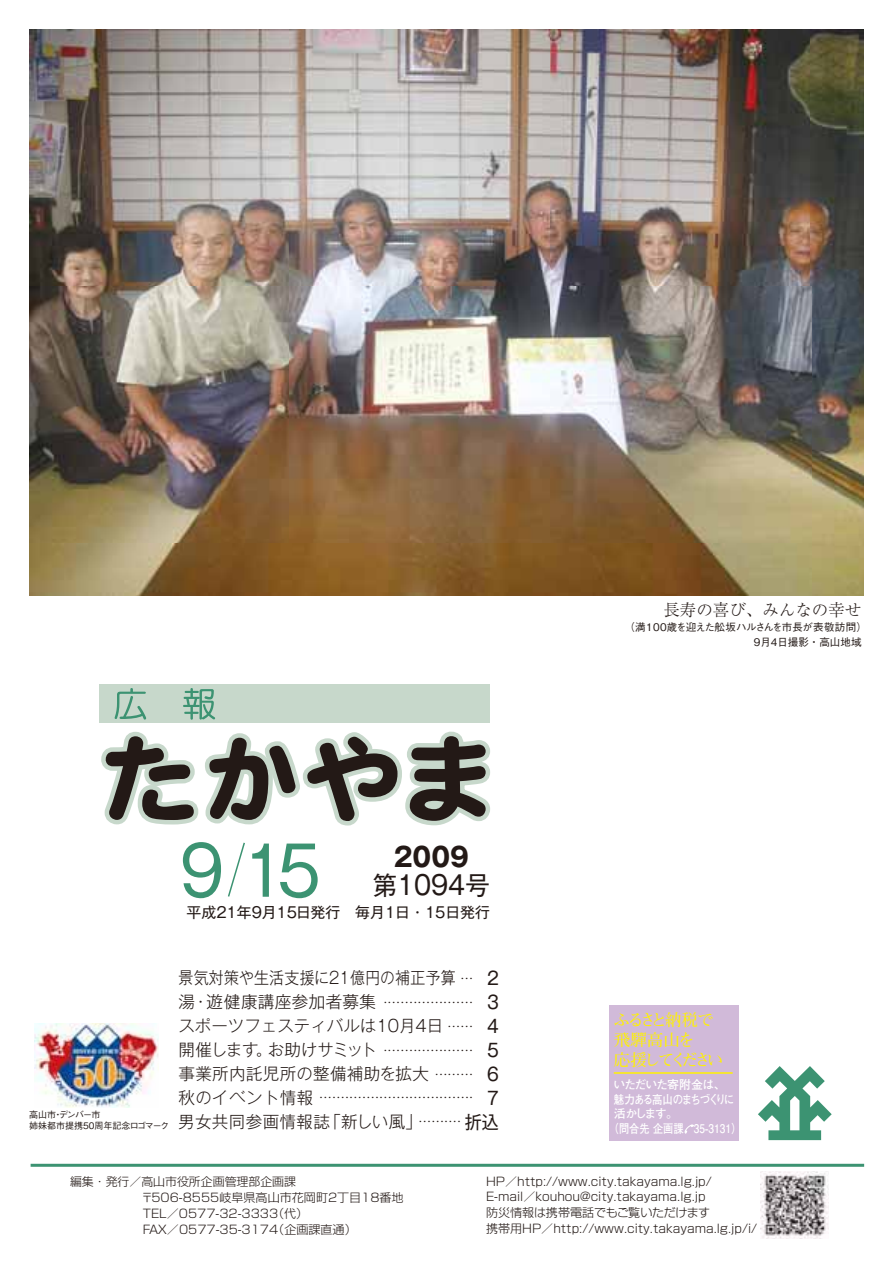
<style>
.page{position:relative;width:893px;height:1263px;background:#fff}
.page>*{position:absolute;margin:0;border:0;box-sizing:border-box;transform-origin:0 0}
.t1{font:67.5px "Gothic MB101 Pro Regular 90 pv RKSJ H";color:#3c9372;scale:.95 1}
.t2{font:26.55px "Gothic MB101 Pro Bold 90 pv RKSJ H";color:#231916;scale:.93 1}
.t3{font:26.25px "Gothic MB101 Pro Regular 90 pv RKSJ H";color:#231916;scale:.95 1}
.t4{font:18px/24px "Gothic MB101 Pro Regular 90 pv RKSJ H";color:#231916;text-align:right;scale:.95 1}
.t5{font:16.5px/24px "Gothic MB101 Pro Light 90 pv RKSJ H";letter-spacing:.025em;color:#231916;scale:.9 1}
.t6{font:16.5px/19.8px "Futo Min A101 Pro Bold 90 pv RKSJ H";letter-spacing:-.15em;color:#fff200}
.t7{font:16.5px "Ryumin Pro Light 90 pv RKSJ H";color:#231916}
.t8{font:14.85px "Gothic MB101 Pro Regular 90 pv RKSJ H";color:#231916}
.t9{font:12px "Gothic MB101 Pro Light 90 pv RKSJ H";color:#231916}
.t10{font:12px "Futo Go B101 Pro Bold 90 pv RKSJ H";letter-spacing:-.075em;color:#fff}
.t11{font:12px "Futo Go B101 Pro Bold 90 pv RKSJ H";color:#fff;scale:.85 1}
.t12{font:12px "Futo Go B101 Pro Bold 90 pv RKSJ H";letter-spacing:-.11em;color:#fff;scale:.87 1}
.t13{font:11.85px/15.8px "Shin Go Pro Light 90 pv RKSJ H";color:#231916}
.t14{font:11.7px "Shin Go Pro Light 90 pv RKSJ H";color:#231916}
.t15{font:10.5px/15px "Gothic BBB Pro Medium 90 pv RKSJ H";color:#231916}
.t16{font:9px/10.8px "Gothic BBB Pro Medium 90 pv RKSJ H";color:#231916}
.s1{font-size:25.5px}
.s2{font-size:25.8px}
</style>
<div class="page">
<img style="left:760px;top:1171px;width:68px;height:68px">
<div style="left:99px;top:685px;width:391px;height:38px;background:#c7d8cb"></div>
<svg style="left:115px;top:688px;width:31px;height:32px"></svg>
<svg style="left:183px;top:688px;width:32px;height:32px"></svg>
<svg style="left:101px;top:731px;width:389px;height:95px"></svg>
<svg style="left:228px;top:842px;width:17px;height:55px"></svg>
<hr style="left:31px;top:1164px;width:833px;height:3px;background:#3c9372">
<svg style="left:758px;top:1066px;width:74px;height:74px"></svg>
<div style="left:609px;top:1005px;width:130px;height:135px;background:#d1bad9"></div>
<hr style="left:614px;top:1072px;width:119px;height:2px;background:#fff200">
<svg style="left:684px;top:1124px;width:10px;height:10px"></svg>
<img style="left:30px;top:30px;width:833px;height:566px">
<img style="left:34px;top:1023px;width:125px;height:84px">
<h1 class="t1" style="left:180px;top:846px;width:150px">9 15</h1>
<h2 class="t2" style="left:394px;top:847px;width:82px">2009</h2>
<h3 class="t3" style="left:373px;top:875px;width:125px"><span class="s1">第</span>1094<span class="s2">号</span></h3>
<p class="t8" style="left:187px;top:907px;width:305px">平成21年9月15日発行　毎月1日・15日発行</p>
<p class="t16" style="left:29px;top:1111px;width:141px">高山市・デンバー市<br>姉妹都市提携50周年記念ロゴマーク</p>
<h3 class="t5" style="left:178px;top:968px;width:310px">景気対策や生活支援に21億円の補正予算湯・遊健康講座参加者募集<br>スポーツフェスティバルは10月4日開催します。お助けサミット<br>事業所内託児所の整備補助を拡大<br>秋のイベント情報<br>男女共同参画情報誌「新しい風」</h3>
<h3 class="t4" style="left:465px;top:968px;width:37px">2<br>3<br>4<br>5<br>6<br>7<br>折込</h3>
<p class="t9" style="left:456px;top:974px;width:22px">・・・</p>
<p class="t9" style="left:379px;top:998px;width:99px">・・・・・・・・・・・・・・・・・・・・・</p>
<p class="t9" style="left:444px;top:1022px;width:35px">・・・・・・</p>
<p class="t9" style="left:379px;top:1046px;width:99px">・・・・・・・・・・・・・・・・・・・・・</p>
<p class="t9" style="left:431px;top:1070px;width:48px">・・・・・・・・・</p>
<p class="t9" style="left:315px;top:1093px;width:163px">・・・・・・・・・・・・・・・・・・・・・・・・・・・・・・・・・・・・</p>
<p class="t9" style="left:415px;top:1117px;width:52px">・・・・・・・・・・</p>
<h3 class="t7" style="left:663px;top:603px;width:199px">長寿の喜び、みんなの幸せ</h3>
<p class="t15" style="left:754px;top:621px;width:115px;text-indent:-129px">（満100歳を迎えた舩坂ハルさんを市長が表敬訪問）<br>9月4日撮影・高山地域</p>
<h3 class="t6" style="left:613px;top:1012px;width:111px">ふるさと納税で飛驒高山を<br>応援してください</h3>
<p class="t10" style="left:613px;top:1080px;width:114px">いただいた寄附金は、</p>
<p class="t12" style="left:614px;top:1095px;width:140px">魅力ある高山のまちづくりに</p>
<p class="t10" style="left:614px;top:1109px;width:66px">活かします。</p>
<p class="t11" style="left:609px;top:1123px;width:158px">（問合先 企画課　35-3131）</p>
<p class="t14" style="left:70px;top:1177px;width:228px">編集・発行／高山市役所企画管理部企画課</p>
<p class="t13" style="left:141px;top:1191px;width:264px">〒506-8555岐阜県高山市花岡町2丁目18番地<br>TEL／0577-32-3333（代）<br>FAX／0577-35-3174（企画課直通）</p>
<p class="t13" style="left:486px;top:1175px;width:273px">HP／http://www.city.takayama.lg.jp/<br>E-mail／kouhou@city.takayama.lg.jp<br>防災情報は携帯電話でもご覧いただけます<br>携帯用HP／http://www.city.takayama.lg.jp/i/</p>
</div>
